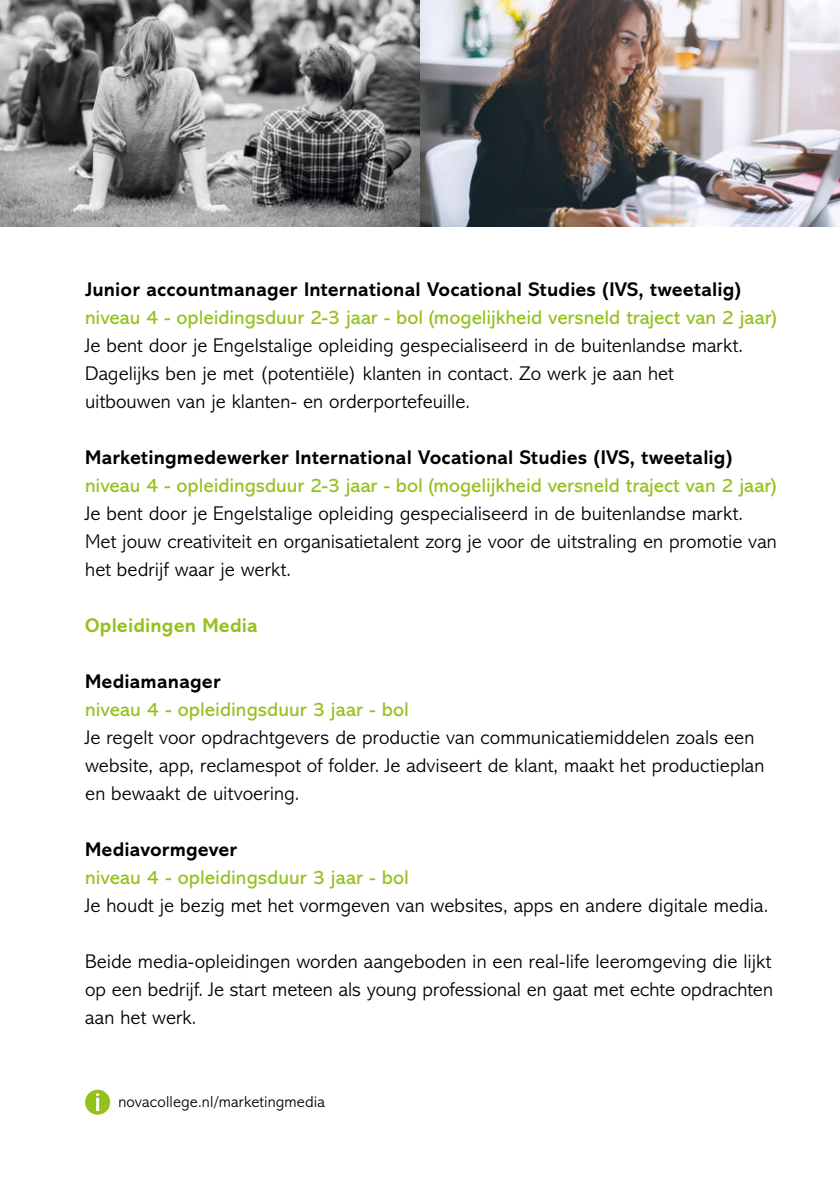
<style>
.page{position:relative;width:840px;height:1191px;background:#fff}
.page>*{position:absolute;margin:0;border:0;box-sizing:border-box;transform-origin:0 0}
.t1{font:300 20px/28px "Abadi";letter-spacing:.005em;color:#000}
.t2{font:20px "Abadi MT Std";color:#95c11f}
.t3{font:700 20px "Abadi";letter-spacing:.005em;color:#000}
.t4{font:700 20px "Abadi MT Std";letter-spacing:.01em;color:#95c11f}
.t5{font:300 16px "Abadi MT Std";letter-spacing:.01em;color:#000}
</style>
<div class="page">
<div style="left:85px;top:1089px;width:25px;height:25px;background:#95c11f;border-radius:50%"></div>
<hr style="left:96px;top:1097px;width:3px;height:14px;background:#fff">
<img style="left:0;top:0;width:839px;height:227px">
<p class="t3" style="left:85px;top:278px;width:657px">Junior accountmanager International Vocational Studies (IVS, tweetalig)</p>
<p class="t2" style="left:85px;top:306px;width:692px">niveau 4 - opleidingsduur 2-3 jaar - bol (mogelijkheid versneld traject van 2 jaar)</p>
<p class="t1" style="left:85px;top:332px;width:659px">Je bent door je Engelstalige opleiding gespecialiseerd in de buitenlandse markt.<br>Dagelijks ben je met (potentiële) klanten in contact. Zo werk je aan het uitbouwen van je klanten- en orderportefeuille.</p>
<p class="t3" style="left:85px;top:446px;width:648px">Marketingmedewerker International Vocational Studies (IVS, tweetalig)</p>
<p class="t2" style="left:85px;top:474px;width:692px">niveau 4 - opleidingsduur 2-3 jaar - bol (mogelijkheid versneld traject van 2 jaar)</p>
<p class="t1" style="left:85px;top:500px;width:693px">Je bent door je Engelstalige opleiding gespecialiseerd in de buitenlandse markt.<br>Met jouw creativiteit en organisatietalent zorg je voor de uitstraling en promotie van het bedrijf waar je werkt.</p>
<p class="t4" style="left:85px;top:614px;width:174px">Opleidingen Media</p>
<p class="t3" style="left:85px;top:670px;width:137px">Mediamanager</p>
<p class="t2" style="left:85px;top:698px;width:325px">niveau 4 - opleidingsduur 3 jaar - bol</p>
<p class="t1" style="left:85px;top:724px;width:680px">Je regelt voor opdrachtgevers de productie van communicatiemiddelen zoals een website, app, reclamespot of folder. Je adviseert de klant, maakt het productieplan en bewaakt de uitvoering.</p>
<p class="t3" style="left:85px;top:838px;width:154px">Mediavormgever</p>
<p class="t2" style="left:85px;top:866px;width:325px">niveau 4 - opleidingsduur 3 jaar - bol</p>
<p class="t1" style="left:85px;top:892px;width:684px">Je houdt je bezig met het vormgeven van websites, apps en andere digitale media.</p>
<p class="t1" style="left:85px;top:948px;width:689px;text-align:justify">Beide media-opleidingen worden aangeboden in een real-life leeromgeving die lijkt op een bedrijf. Je start meteen als young professional en gaat met echte opdrachten aan het werk.</p>
<p class="t5" style="left:118px;top:1093px;width:208px">novacollege.nl/marketingmedia</p>
</div>
